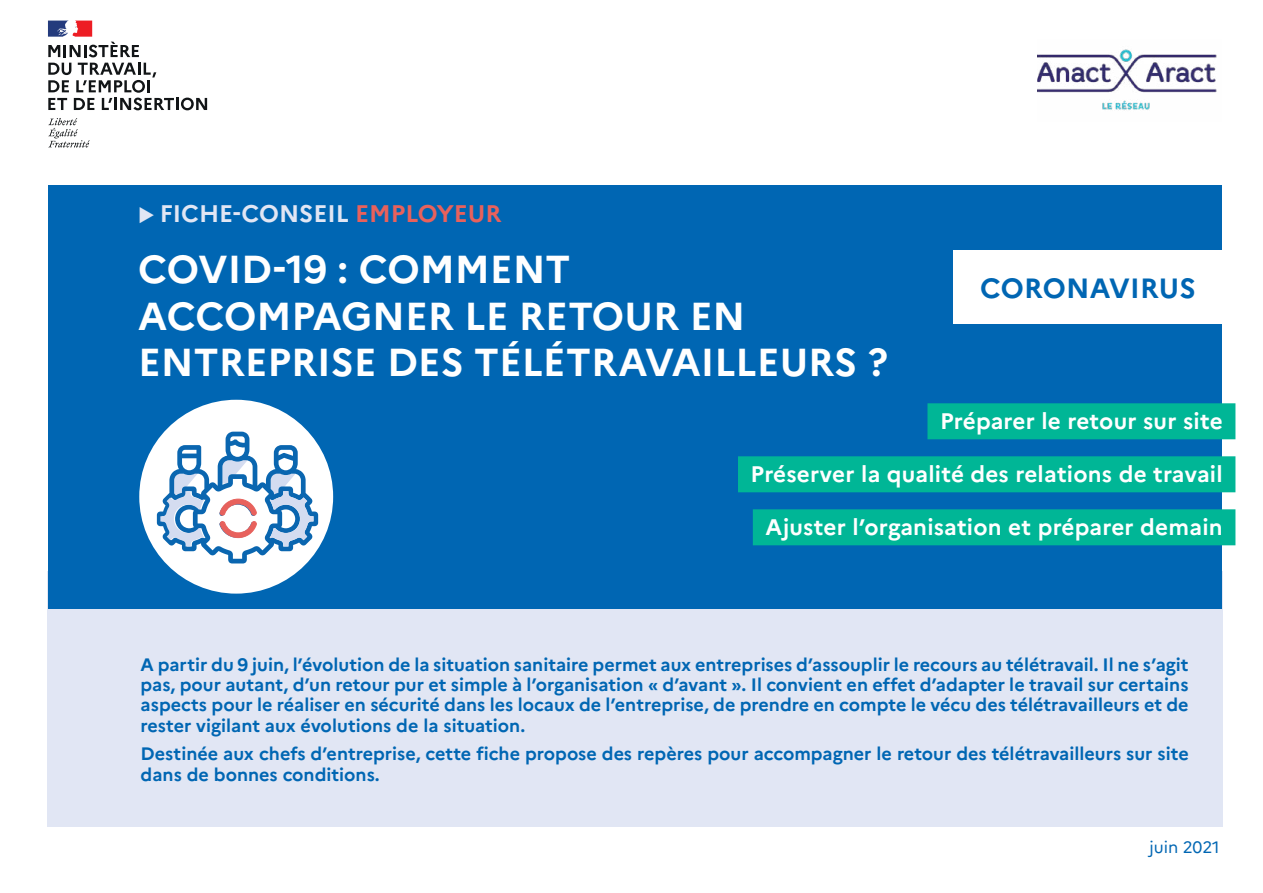
<style>
.page{position:relative;width:1263px;height:893px;background:#fff}
.page>*{position:absolute;margin:0;border:0;box-sizing:border-box;transform-origin:0 0}
.t1{font:700 39px/46.8px "Marianne";color:#fff}
.t2{font:700 27.75px "Marianne";letter-spacing:.01em;color:#0066b3}
.t3{font:700 24px "Marianne";color:#e1e6f4}
.t4{font:700 22.5px "Marianne";letter-spacing:.01em;color:#fff}
.t5{font:700 18px/20.2px "Marianne";color:#0066b3;text-align:justify}
.t6{font:16.5px "Marianne";color:#0066b3}
.s1{color:#e8615c}
</style>
<div class="page">
<div style="left:47px;top:571px;width:1176px;height:255px;background:#e1e6f4"></div>
<div style="left:48px;top:185px;width:1173px;height:423px;background:#0066b3"></div>
<svg style="left:48px;top:118px;width:42px;height:29px"></svg>
<svg style="left:48px;top:63px;width:159px;height:47px"></svg>
<svg style="left:48px;top:21px;width:91px;height:36px"></svg>
<div style="left:953px;top:250px;width:270px;height:74px;background:#fff"></div>
<div style="left:139px;top:400px;width:194px;height:194px;background:#fff;border-radius:50%"></div>
<img style="left:1038px;top:49px;width:179px;height:62px">
<div style="left:927px;top:403px;width:308px;height:36px;background:#00b696"></div>
<div style="left:738px;top:456px;width:497px;height:36px;background:#00b696"></div>
<div style="left:753px;top:509px;width:482px;height:36px;background:#00b696"></div>
<svg style="left:157px;top:432px;width:161px;height:131px"></svg>
<h3 class="t3" style="left:138px;top:199px;width:365px">◆ FICHE-CONSEIL <span class="s1">EMPLOYEUR</span></h3>
<h1 class="t1" style="left:138px;top:245px;width:751px">COVID-19 : COMMENT<br>ACCOMPAGNER LE RETOUR EN<br>ENTREPRISE DES TÉLÉTRAVAILLEURS ?</h1>
<h2 class="t2" style="left:980px;top:271px;width:217px">CORONAVIRUS</h2>
<p class="t4" style="left:940px;top:407px;width:284px">Préparer le retour sur site</p>
<p class="t4" style="left:750px;top:460px;width:474px">Préserver la qualité des relations de travail</p>
<p class="t4" style="left:765px;top:513px;width:459px">Ajuster l’organisation et préparer demain</p>
<p class="t5" style="left:141px;top:654px;width:1049px">A partir du 9 juin, l’évolution de la situation sanitaire permet aux entreprises d’assouplir le recours au télétravail. Il ne s’agit pas, pour autant, d’un retour pur et simple à l’organisation « d’avant ». Il convient en effet d’adapter le travail sur certains aspects pour le réaliser en sécurité dans les locaux de l’entreprise, de prendre en compte le vécu des télétravailleurs et de rester vigilant aux évolutions de la situation.</p>
<p class="t5" style="left:141px;top:744px;width:1050px">Destinée aux chefs d’entreprise, cette fiche propose des repères pour accompagner le retour des télétravailleurs sur site dans de bonnes conditions.</p>
<p class="t6" style="left:1149px;top:837px;width:72px">juin 2021</p>
</div>
